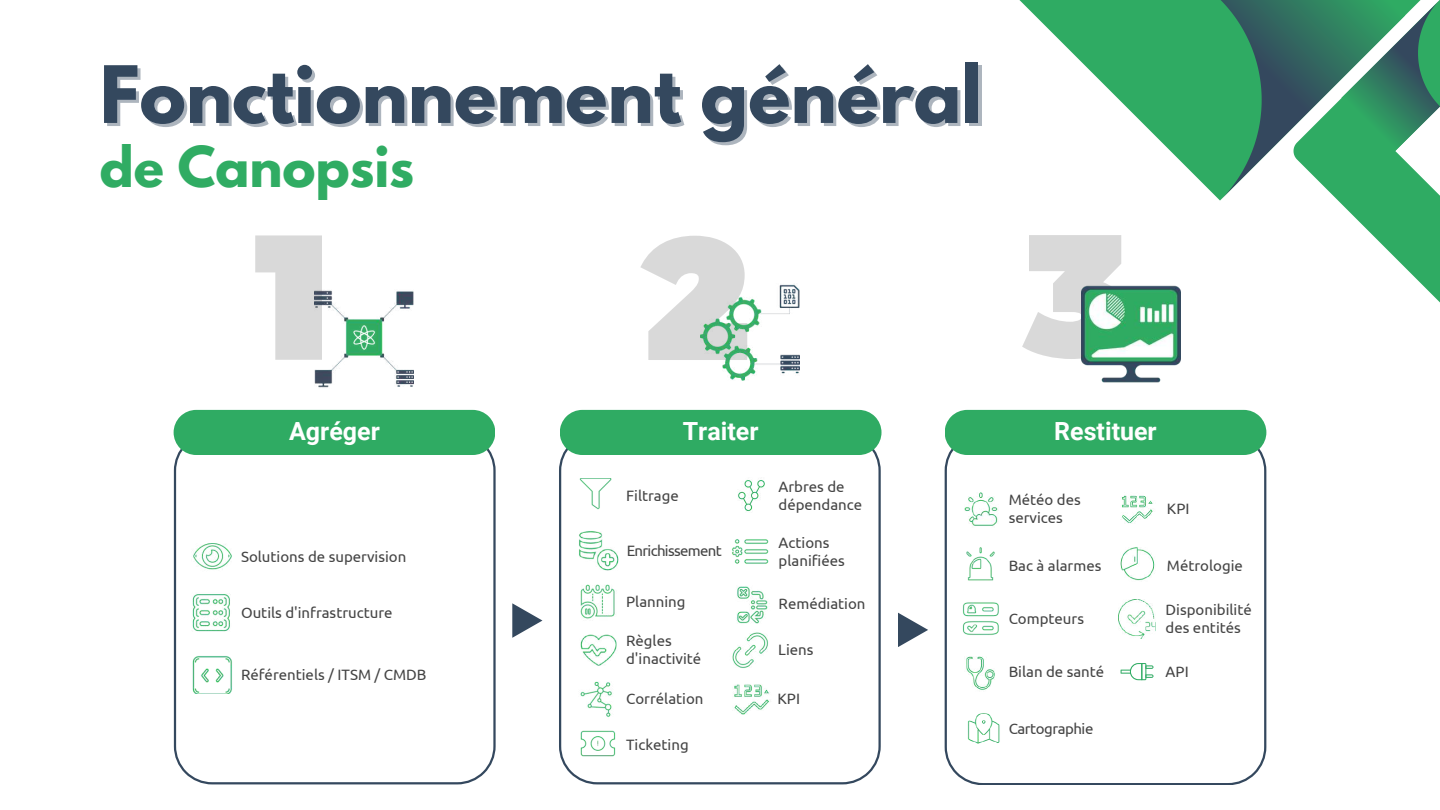
<style>
.page{position:relative;width:1440px;height:810px;background:#fff}
.page>*{position:absolute;margin:0;border:0;box-sizing:border-box;transform-origin:0 0}
.t1{font:700 70px "League Spartan";color:#34485e}
.t2{font:700 50px "League Spartan";color:#30ac63}
.t3{font:700 25px "Roboto";color:#fff}
.t4{font:15px/18px "Ubuntu";color:#444}
.t5{font:15px "Ubuntu";letter-spacing:-.045em;color:#444}
.t6{font:15px "Ubuntu";letter-spacing:-.03em;color:#444}
</style>
<div class="page">
<svg style="left:1019px;top:0;width:201px;height:201px"></svg>
<svg style="left:1220px;top:0;width:220px;height:303px"></svg>
<svg style="left:945px;top:455px;width:321px;height:330px"></svg>
<svg style="left:174px;top:455px;width:322px;height:329px"></svg>
<svg style="left:559px;top:455px;width:322px;height:329px"></svg>
<div style="left:560px;top:410px;width:322px;height:45px;background:#2fab63"></div>
<svg style="left:640px;top:236px;width:105px;height:124px"></svg>
<img style="left:700px;top:284px;width:99px;height:97px">
<div style="left:945px;top:410px;width:321px;height:45px;background:#2fab63"></div>
<svg style="left:1022px;top:235px;width:100px;height:124px"></svg>
<img style="left:1082px;top:285px;width:99px;height:98px">
<div style="left:174px;top:410px;width:321px;height:45px;background:#2fab63"></div>
<svg style="left:255px;top:235px;width:67px;height:125px"></svg>
<img style="left:315px;top:289px;width:99px;height:99px">
<svg style="left:512px;top:603px;width:30px;height:35px"></svg>
<svg style="left:898px;top:613px;width:30px;height:34px"></svg>
<img style="left:729px;top:679px;width:45px;height:40px">
<img style="left:574px;top:478px;width:42px;height:35px">
<img style="left:576px;top:627px;width:46px;height:46px">
<img style="left:576px;top:528px;width:46px;height:45px">
<img style="left:577px;top:581px;width:42px;height:42px">
<img style="left:574px;top:678px;width:43px;height:42px">
<img style="left:727px;top:529px;width:46px;height:45px">
<img style="left:730px;top:630px;width:41px;height:41px">
<img style="left:728px;top:581px;width:47px;height:48px">
<img style="left:576px;top:723px;width:43px;height:34px">
<img style="left:960px;top:489px;width:41px;height:40px">
<img style="left:960px;top:543px;width:41px;height:41px">
<img style="left:960px;top:598px;width:41px;height:41px">
<img style="left:960px;top:653px;width:41px;height:40px">
<img style="left:1117px;top:489px;width:40px;height:40px">
<img style="left:1117px;top:543px;width:40px;height:41px">
<img style="left:1118px;top:600px;width:38px;height:39px">
<svg style="left:1121px;top:663px;width:33px;height:17px"></svg>
<img style="left:963px;top:708px;width:41px;height:40px">
<img style="left:730px;top:473px;width:44px;height:45px">
<img style="left:191px;top:543px;width:43px;height:35px">
<img style="left:186px;top:654px;width:53px;height:40px">
<img style="left:188px;top:591px;width:48px;height:42px">
<h1 class="t1" style="left:100px;top:60px;width:884px">Fonctionnement général</h1>
<h2 class="t2" style="left:100px;top:142px;width:316px">de Canopsis</h2>
<h3 class="t3" style="left:289px;top:417px;width:92px">Agréger</h3>
<h3 class="t3" style="left:683px;top:417px;width:77px">Traiter</h3>
<h3 class="t3" style="left:1054px;top:417px;width:104px">Restituer</h3>
<p class="t4" style="left:626px;top:486px;width:54px">Filtrage</p>
<p class="t4" style="left:779px;top:477px;width:85px">Arbres de dépendance</p>
<p class="t4" style="left:1009px;top:490px;width:74px">Météo des services</p>
<p class="t4" style="left:1167px;top:500px;width:24px">KPI</p>
<p class="t4" style="left:241px;top:547px;width:167px">Solutions de supervision</p>
<p class="t5" style="left:627px;top:542px;width:97px">Enrichissement</p>
<p class="t4" style="left:779px;top:533px;width:68px">Actions planifiées</p>
<p class="t4" style="left:1009px;top:556px;width:94px">Bac à alarmes</p>
<p class="t4" style="left:1167px;top:556px;width:77px">Métrologie</p>
<p class="t4" style="left:241px;top:603px;width:153px">Outils d'infrastructure</p>
<p class="t4" style="left:241px;top:665px;width:187px">Référentiels / ITSM / CMDB</p>
<p class="t4" style="left:626px;top:592px;width:61px">Planning</p>
<p class="t4" style="left:626px;top:632px;width:77px">Règles d'inactivité</p>
<p class="t4" style="left:779px;top:594px;width:88px">Remédiation</p>
<p class="t4" style="left:778px;top:641px;width:37px">Liens</p>
<p class="t4" style="left:1009px;top:609px;width:77px">Compteurs</p>
<p class="t4" style="left:1009px;top:662px;width:97px">Bilan de santé</p>
<p class="t4" style="left:1166px;top:601px;width:88px">Disponibilité des entités</p>
<p class="t4" style="left:1166px;top:663px;width:25px">API</p>
<p class="t4" style="left:626px;top:690px;width:79px">Corrélation</p>
<p class="t4" style="left:778px;top:690px;width:24px">KPI</p>
<p class="t4" style="left:626px;top:735px;width:64px">Ticketing</p>
<p class="t6" style="left:1009px;top:720px;width:86px">Cartographie</p>
</div>
